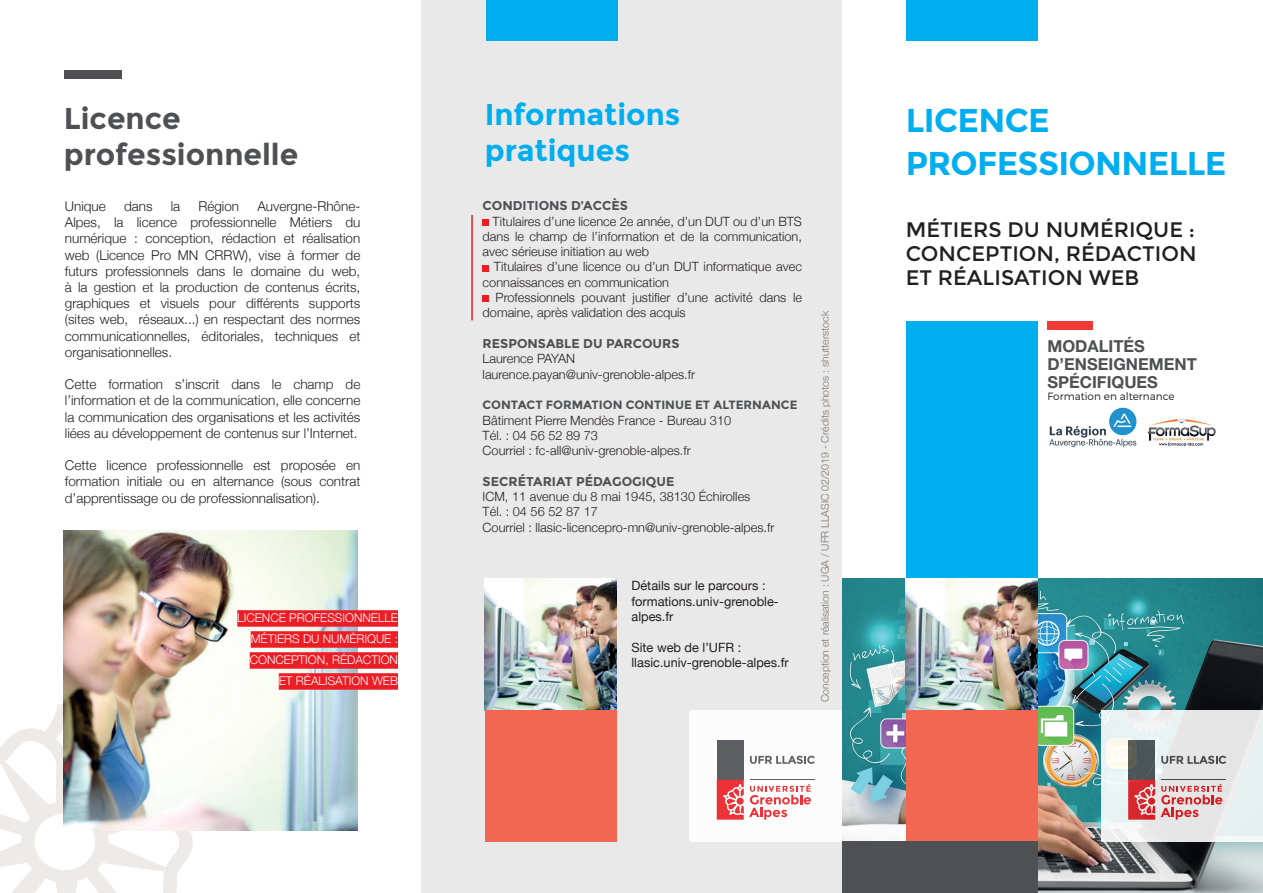
<style>
.page{position:relative;width:1263px;height:893px;background:#fff}
.page>*{position:absolute;margin:0;border:0;box-sizing:border-box;transform-origin:0 0}
.t1{font:700 33px/43.2px "Montserrat";letter-spacing:-.02em;color:#00aeef}
.t2{font:700 30px/35.4px "Montserrat";color:#4e5053}
.t3{font:700 30px/36px "Montserrat";color:#00aeef}
.t4{font:21px/24px "Montserrat";color:#231f20;text-align:justify}
.t5{font:700 16.5px/18px "Helvetica Neue";color:#4e5053}
.t6{font:300 13.5px/16.2px "Helvetica Neue";color:#231f20;text-align:justify}
.t7{font:300 12.75px/15.3px "Helvetica Neue";color:#231f20}
.t8{font:12.75px/15.3px "Helvetica Neue";color:#231f20}
.t9{font:700 12.75px "Montserrat";color:#4e5053}
.t10{font:300 12px/21px "Helvetica Neue";color:#fff;text-align:right}
.t11{font:700 12px "Montserrat";color:#4e5053}
.t12{font:300 10.5px "Helvetica Neue";color:#807568}
.t13{font:300 10.5px "Montserrat";color:#231f20}
</style>
<div class="page">
<svg style="left:0;top:704px;width:210px;height:189px"></svg>
<img style="left:1049px;top:407px;width:88px;height:41px">
<img style="left:1147px;top:419px;width:69px;height:28px">
<div style="left:421px;top:0;width:421px;height:893px;background:#e9e9e9"></div>
<img style="left:842px;top:578px;width:421px;height:315px">
<img style="left:64px;top:530px;width:293px;height:300px">
<div style="left:483px;top:219px;width:6px;height:7px;background:#ee1d23"></div>
<svg style="left:483px;top:265px;width:6px;height:6px"></svg>
<svg style="left:483px;top:296px;width:6px;height:6px"></svg>
<div style="left:237px;top:610px;width:161px;height:17px;background:#ec1d25"></div>
<div style="left:251px;top:631px;width:147px;height:17px;background:#ec1d25"></div>
<div style="left:250px;top:652px;width:148px;height:17px;background:#ec1d25"></div>
<div style="left:279px;top:673px;width:119px;height:17px;background:#ec1d25"></div>
<div style="left:906px;top:0;width:131px;height:40px;background:#00aeef"></div>
<div style="left:486px;top:0;width:132px;height:40px;background:#00aeef"></div>
<div style="left:906px;top:321px;width:131px;height:257px;background:#00aeef"></div>
<img style="left:906px;top:578px;width:131px;height:132px">
<img style="left:485px;top:578px;width:132px;height:132px">
<div style="left:906px;top:710px;width:131px;height:132px;background:#f26752"></div>
<div style="left:485px;top:710px;width:132px;height:132px;background:#f26752"></div>
<svg style="left:1101px;top:710px;width:162px;height:132px;fill:#e7f0ee"></svg>
<svg style="left:1128px;top:740px;width:27px;height:40px"></svg>
<svg style="left:1128px;top:780px;width:27px;height:40px"></svg>
<svg style="left:1161px;top:784px;width:61px;height:36px"></svg>
<svg style="left:1161px;top:756px;width:65px;height:8px"></svg>
<hr style="left:1161px;top:779px;width:65px;height:1px;background:#4e5053">
<div style="left:690px;top:710px;width:152px;height:132px;background:#fff"></div>
<div style="left:717px;top:740px;width:27px;height:40px;background:#5d5f62"></div>
<svg style="left:717px;top:780px;width:94px;height:40px"></svg>
<svg style="left:750px;top:756px;width:65px;height:8px"></svg>
<hr style="left:750px;top:779px;width:65px;height:1px;background:#4e5053">
<div style="left:842px;top:842px;width:195px;height:51px;background:#4e5053"></div>
<div style="left:1047px;top:321px;width:46px;height:9px;background:#ee3b36"></div>
<hr style="left:471px;top:215px;width:2px;height:105px;background:#ee1d23">
<div style="left:64px;top:70px;width:57px;height:9px;background:#4e5053"></div>
<h2 class="t2" style="left:64px;top:101px;width:236px">Licence professionnelle</h2>
<p class="t6" style="left:65px;top:197px;width:297px;text-indent:192px">Auvergne-Rhône-Alpes, la licence professionnelle Métiers du numérique : conception, rédaction et réalisation web (Licence Pro MN CRRW), vise à former de futurs professionnels dans le domaine du web, à la gestion et la production de contenus écrits, graphiques et visuels pour différents supports (sites web, réseaux...) en respectant des normes communicationnelles, éditoriales, techniques et organisationnelles.</p>
<p class="t6" style="left:65px;top:375px;width:297px">Cette formation s’inscrit dans le champ de l’information et de la communication, elle concerne la communication des organisations et les activités liées au développement de contenus sur l’Internet.</p>
<p class="t6" style="left:65px;top:456px;width:297px">Cette licence professionnelle est proposée en formation initiale ou en alternance (sous contrat d’apprentissage ou de professionnalisation).</p>
<p class="t6" style="left:65px;top:197px;width:42px">Unique</p>
<p class="t6" style="left:124px;top:197px;width:30px">dans</p>
<p class="t6" style="left:171px;top:197px;width:11px">la</p>
<p class="t6" style="left:198px;top:197px;width:42px">Région</p>
<p class="t10" style="left:237px;top:607px;width:162px">LICENCE PROFESSIONNELLE<br>MÉTIERS DU NUMÉRIQUE :<br>CONCEPTION, RÉDACTION<br>ET RÉALISATION WEB</p>
<h2 class="t3" style="left:485px;top:96px;width:197px">Informations pratiques</h2>
<p class="t9" style="left:483px;top:198px;width:147px">CONDITIONS D’ACCÈS</p>
<p class="t7" style="left:483px;top:212px;width:321px;text-align:justify;text-indent:10px">Titulaires d’une licence 2e année, d’un DUT ou d’un BTS dans le champ de l’information et de la communication, avec sérieuse initiation au web</p>
<p class="t7" style="left:483px;top:258px;width:321px;text-indent:11px">Titulaires d’une licence ou d’un DUT informatique avec connaissances en communication</p>
<p class="t7" style="left:483px;top:289px;width:321px;text-indent:13px">Professionnels pouvant justifier d’une activité dans le domaine, après validation des acquis</p>
<p class="t9" style="left:483px;top:336px;width:198px">RESPONSABLE DU PARCOURS</p>
<p class="t7" style="left:483px;top:350px;width:214px">Laurence PAYAN laurence.payan@univ-grenoble-alpes.fr</p>
<p class="t11" style="left:483px;top:398px;width:316px">CONTACT FORMATION CONTINUE ET ALTERNANCE</p>
<p class="t7" style="left:483px;top:411px;width:250px">Bâtiment Pierre Mendès France - Bureau 310<br>Tél. : 04 56 52 89 73<br>Courriel : fc-all@univ-grenoble-alpes.fr</p>
<p class="t9" style="left:483px;top:474px;width:193px">SECRÉTARIAT PÉDAGOGIQUE</p>
<p class="t7" style="left:483px;top:488px;width:293px">ICM, 11 avenue du 8 mai 1945, 38130 Échirolles<br>Tél. : 04 56 52 87 17<br>Courriel : llasic-licencepro-mn@univ-grenoble-alpes.fr</p>
<p class="t8" style="left:631px;top:579px;width:149px">Détails sur le parcours : formations.univ-grenoble&shy;alpes.fr</p>
<p class="t8" style="left:631px;top:640px;width:159px">Site web de l’UFR : llasic.univ-grenoble-alpes.fr</p>
<p class="t12" style="left:816px;top:702px;width:393px;rotate:-90deg">Conception et réalisation : UGA / UFR LLASIC 02/2019 - Crédits photos : shutterstock</p>
<h1 class="t1" style="left:906px;top:99px;width:322px">LICENCE<br>PROFESSIONNELLE</h1>
<h3 class="t4" style="left:906px;top:218px;width:292px">MÉTIERS DU NUMÉRIQUE :<br>CONCEPTION, RÉDACTION ET RÉALISATION WEB</h3>
<p class="t5" style="left:1047px;top:336px;width:151px">MODALITÉS<br>D’ENSEIGNEMENT<br>SPÉCIFIQUES</p>
<p class="t13" style="left:1047px;top:390px;width:129px">Formation en alternance</p>
</div>
